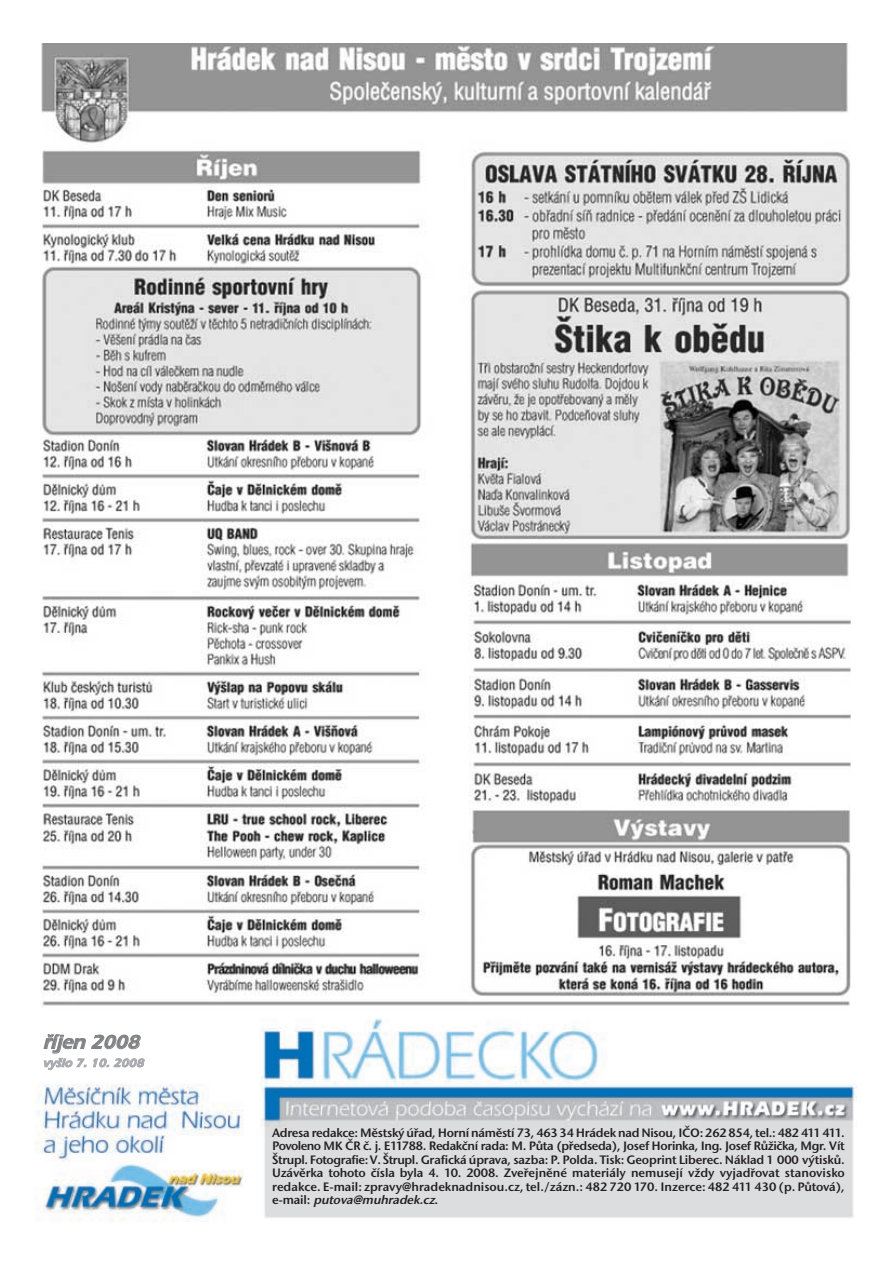
<style>
.page{position:relative;width:893px;height:1263px;background:#fff}
.page>*{position:absolute;margin:0;border:0;box-sizing:border-box;transform-origin:0 0}
.t1{font:italic 600 19.5px "Itc Eras CE";color:#808285}
.t2{font:12.75px/13.5px "Stone Sans Itc TCE Semi";color:#231f20;text-align:justify}
.t3{font:italic 600 12px "Itc Eras CE";color:#a8a9ad}
.s1{font-style:italic}
</style>
<div class="page">
<img style="left:36px;top:1019px;width:822px;height:203px">
<img style="left:41px;top:44px;width:809px;height:963px">
<h1 class="t1" style="left:43px;top:1035px;width:102px">fiíjen 2008</h1>
<p class="t3" style="left:43px;top:1058px;width:105px">vy‰lo 7. 10. 2008</p>
<p class="t2" style="left:272px;top:1127px;width:574px">Adresa redakce: Městský úřad, Horní náměstí 73, 463 34 Hrádek nad Nisou, IČO: 262 854, tel.: 482 411 411.<br>Povoleno MK ČR č. j. E11788. Redakční rada: M. Půta (předseda), Josef Horinka, Ing. Josef Růžička, Mgr. Vít Štrupl. Fotografie: V. Štrupl. Grafická úprava, sazba: P. Polda. Tisk: Geoprint Liberec. Náklad 1 000 výtisků.<br>Uzávěrka tohoto čísla byla 4. 10. 2008. Zveřejněné materiály nemusejí vždy vyjadřovat stanovisko redakce. E-mail: zpravy@hradeknadnisou.cz, tel./zázn.: 482 720 170. Inzerce: 482 411 430 (p. Půtová), e - m a i l : <span class="s1">putova@muhradek.cz</span>.</p>
</div>
